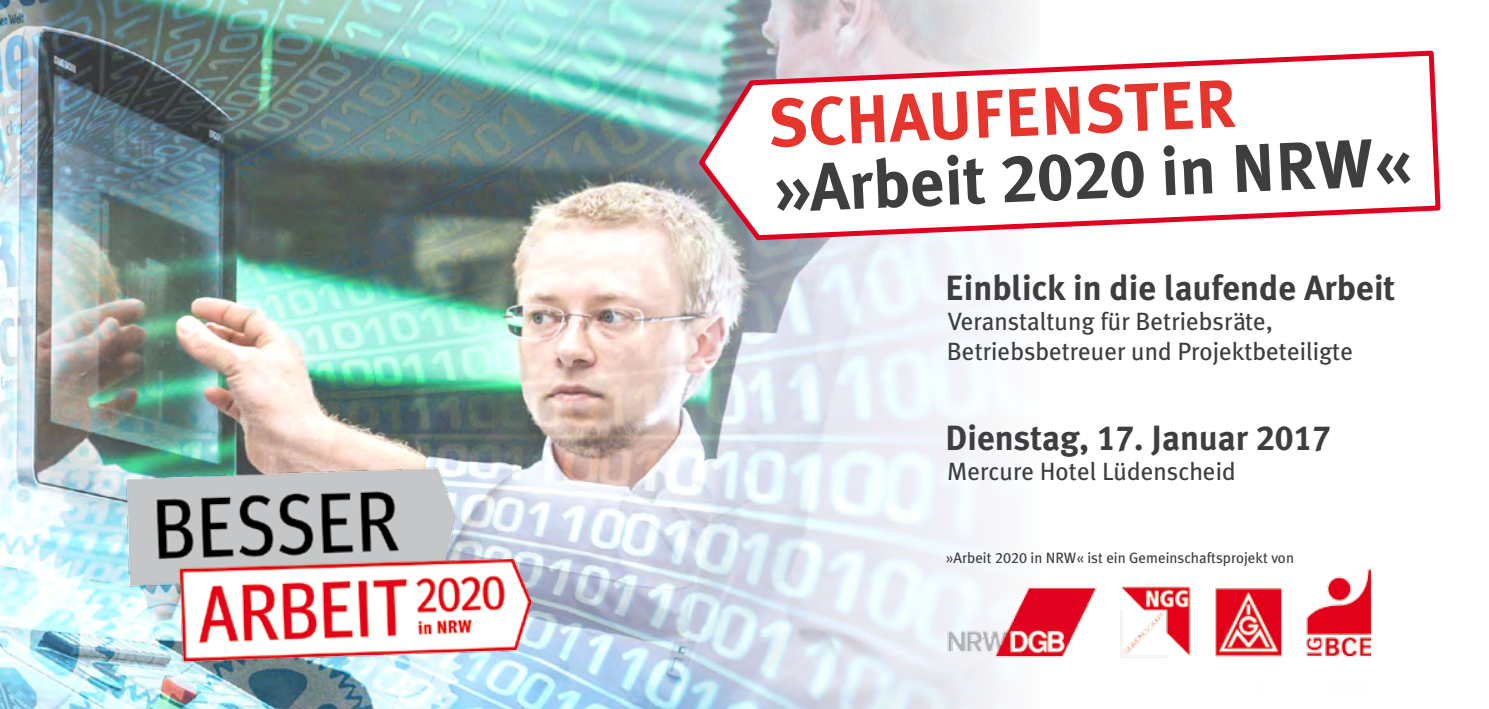
<style>
.page{position:relative;width:1489px;height:709px;background:#fff}
.page>*{position:absolute;margin:0;border:0;box-sizing:border-box;transform-origin:0 0}
.t1{font:700 67.75px "Meta Plus";color:#3e3d40}
.t2{font:700 67.75px "Meta Plus";color:#e5352d}
.t3{font:700 35px "Meta Plus";color:#3e3d40}
.t4{font:25px/30px "Meta Plus";color:#3e3d40}
.t5{font:15px "Meta Plus";color:#3e3d40}
.s1{font-family:"Meta Plus Bold Caps";font-weight:400}
.s2{font-family:"Meta Plus Book Caps"}
</style>
<div class="page">
<img style="left:0;top:0;width:1028px;height:709px">
<img style="left:938px;top:561px;width:432px;height:137px">
<img style="left:53px;top:408px;width:532px;height:271px">
<svg style="left:695px;top:48px;width:746px;height:195px"></svg>
<svg style="left:760px;top:119px;width:666px;height:111px"></svg>
<svg style="left:753px;top:61px;width:497px;height:104px"></svg>
<h1 class="t2" style="left:767px;top:82px;width:469px;rotate:-2deg">SCHAUFENSTER</h1>
<h1 class="t1" style="left:772px;top:148px;width:638px;rotate:-2deg">»Arbeit <span class="s1">2020</span> in NRW«</h1>
<h2 class="t3" style="left:945px;top:268px;width:451px">Einblick in die laufende Arbeit</h2>
<p class="t4" style="left:946px;top:306px;width:407px">Veranstaltung für Betriebsräte,<br>Betriebsbetreuer und Projektbeteiligte</p>
<h2 class="t3" style="left:945px;top:418px;width:387px">Dienstag<span class="s1">, 17.</span> Januar <span class="s1">2017</span></h2>
<p class="t4" style="left:947px;top:456px;width:290px">Mercure Hotel Lüdenscheid</p>
<p class="t5" style="left:945px;top:549px;width:349px">»Arbeit <span class="s2">2020</span> in NRW« ist ein Gemeinschaftsprojekt von</p>
</div>
